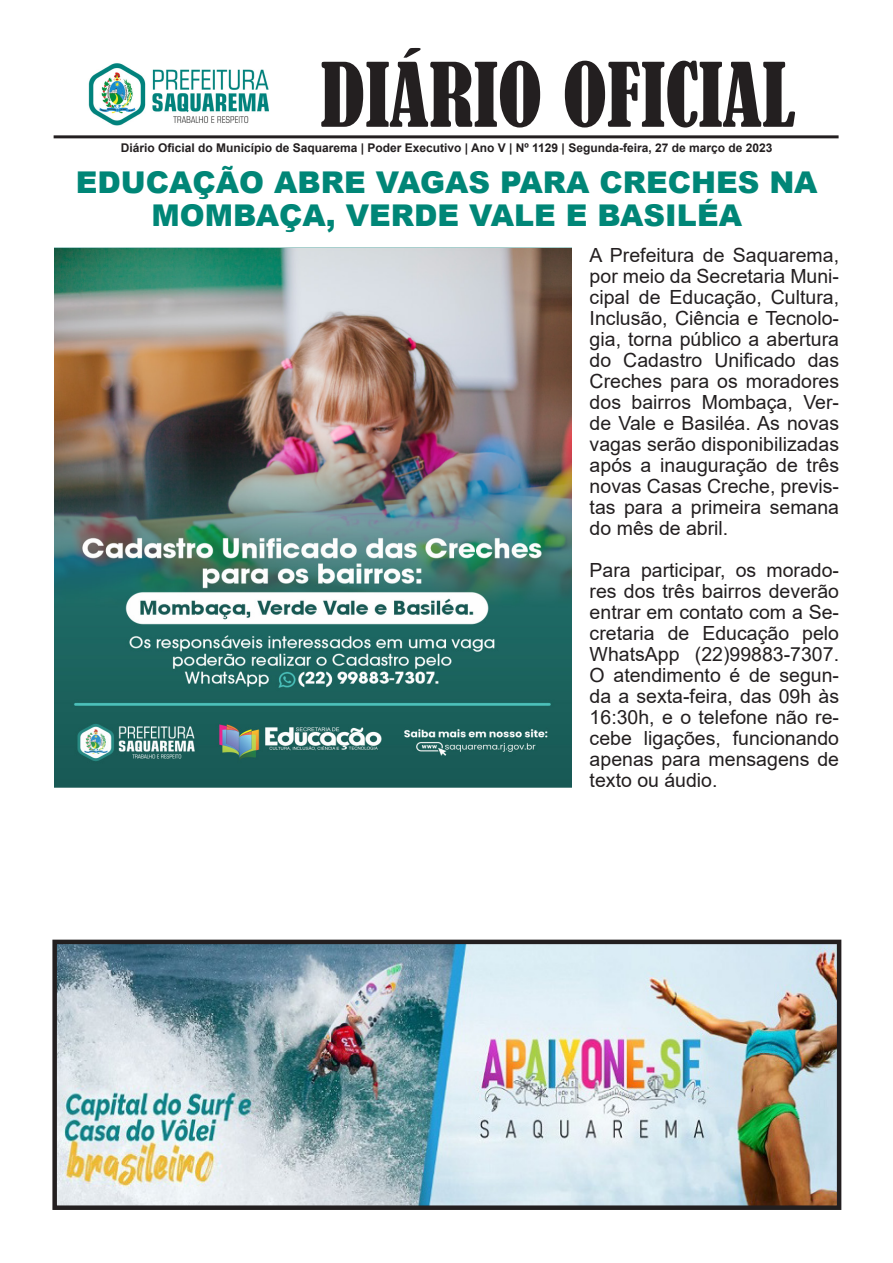
<style>
.page{position:relative;width:893px;height:1263px;background:#fff}
.page>*{position:absolute;margin:0;border:0;box-sizing:border-box;transform-origin:0 0}
.t1{font:condensed 82.5px "Bernard";color:#231f20}
.t2{font:900 30px "Arial";color:#008677}
.t3{font:19.5px/21px "Arial";color:#231f20;text-align:justify}
.t4{font:700 12px "Arial";color:#231f20}
</style>
<div class="page">
<hr style="left:54px;top:135px;width:785px;height:3px;background:#231f20">
<img style="left:88px;top:63px;width:181px;height:63px">
<img style="left:55px;top:248px;width:517px;height:540px">
<img style="left:57px;top:945px;width:779px;height:260px">
<div style="left:52px;top:940px;width:789px;height:270px;border:4px solid #231f20"></div>
<p class="t1" style="left:321px;top:47px;width:476px">DIÁRIO OFICIAL</p>
<p class="t4" style="left:121px;top:139px;width:653px">Diário Oficial do Município de Saquarema | Poder Executivo | Ano V | Nº 1129 | Segunda-feira, 27 de março de 2023</p>
<p class="t2" style="left:76px;top:160px;width:743px">EDUCAÇÃO ABRE VAGAS PARA CRECHES NA</p>
<p class="t2" style="left:151px;top:193px;width:592px">MOMBAÇA, VERDE VALE E BASILÉA</p>
<p class="t3" style="left:590px;top:244px;width:251px">A Prefeitura de Saquarema, por meio da Secretaria Muni&shy;cipal de Educação, Cultura, Inclusão, Ciência e Tecnolo&shy;gia, torna público a abertura do Cadastro Unificado das Creches para os moradores dos bairros Mombaça, Ver&shy;de Vale e Basiléa. As novas vagas serão disponibilizadas após a inauguração de três novas Casas Creche, previs&shy;tas para a primeira semana do mês de abril.</p>
<p class="t3" style="left:590px;top:559px;width:251px">Para participar, os morado&shy;res dos três bairros deverão entrar em contato com a Se&shy;cretaria de Educação pelo WhatsApp (22)99883-7307.<br>O atendimento é de segun&shy;da a sexta-feira, das 09h às 16:30h, e o telefone não re&shy;cebe ligações, funcionando apenas para mensagens de texto ou áudio.</p>
</div>
